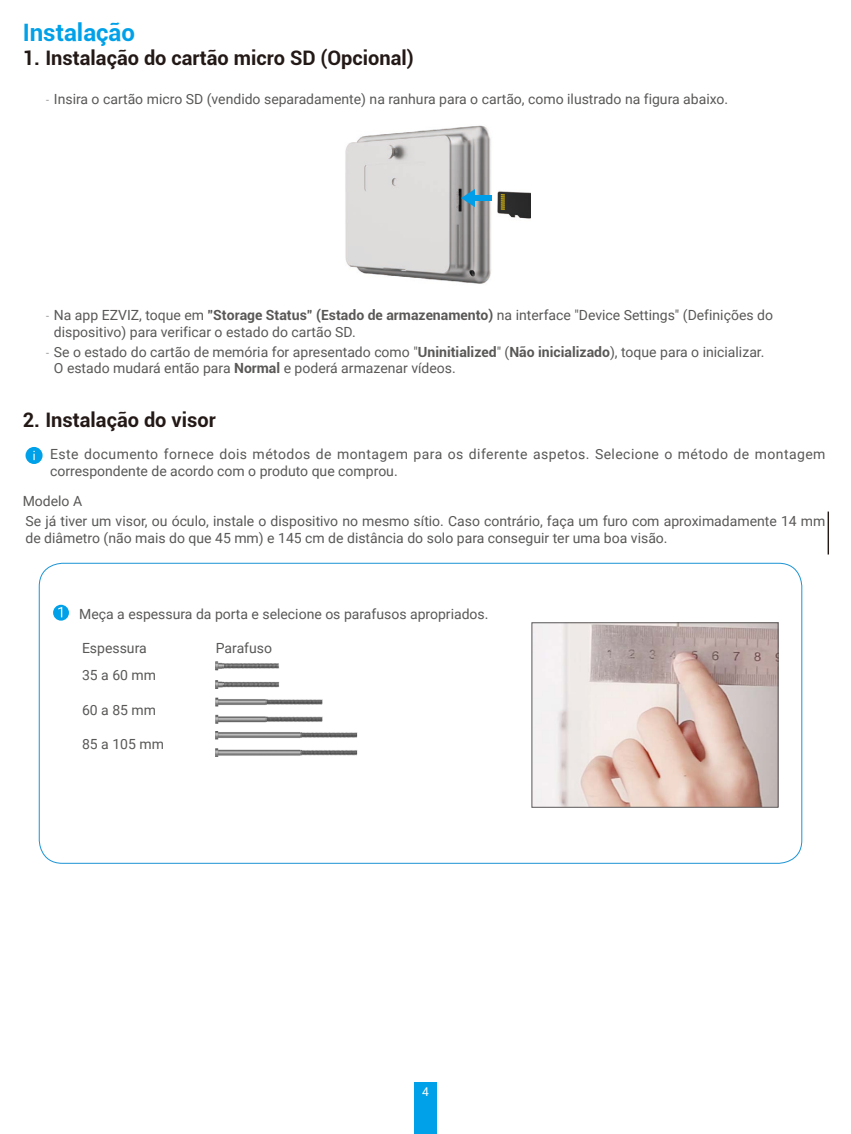
<style>
.page{position:relative;width:851px;height:1134px;background:#fff}
.page>*{position:absolute;margin:0;border:0;box-sizing:border-box;transform-origin:0 0}
.t1{font:700 24px "Roboto";color:#00a1e9}
.t2{font:700 20px "Roboto";color:#231916}
.t3{font:14px/16.8px "Roboto";color:#595857}
.t4{font:14px/16.8px "Roboto";letter-spacing:.03em;color:#595857}
.t5{font:12px "Roboto";color:#fff}
.s1{font-family:"DIN Cond";font-weight:300}
.s2{font-weight:700}
</style>
<div class="page">
<div style="left:414px;top:1083px;width:23px;height:51px;background:#00a1e9"></div>
<img style="left:345px;top:125px;width:146px;height:159px">
<img style="left:497px;top:191px;width:33px;height:28px">
<svg style="left:500px;top:194px;width:5px;height:16px"></svg>
<div style="left:474px;top:195px;width:18px;height:6px;background:#009ee8"></div>
<svg style="left:461px;top:189px;width:14px;height:18px"></svg>
<div style="left:26px;top:447px;width:17px;height:17px;background:#00a1e9;border-radius:50%"></div>
<svg style="left:33px;top:451px;width:2px;height:9px"></svg>
<hr style="left:827px;top:512px;width:1px;height:42px;background:#231916">
<img style="left:533px;top:624px;width:243px;height:182px">
<svg style="left:53px;top:605px;width:16px;height:16px"></svg>
<svg style="left:58px;top:607px;width:4px;height:10px"></svg>
<img style="left:216px;top:662px;width:64px;height:27px">
<img style="left:216px;top:697px;width:107px;height:26px">
<img style="left:216px;top:732px;width:141px;height:24px">
<div style="left:531px;top:622px;width:247px;height:186px;border:1px solid #595757"></div>
<h1 class="t1" style="left:23px;top:15px;width:114px">Instalação</h1>
<h2 class="t2" style="left:23px;top:43px;width:392px">1. Instalação do cartão micro SD (Opcional)</h2>
<p class="t3" style="left:45px;top:90px;width:684px"><span class="s1">-</span> Insira o cartão micro SD (vendido separadamente) na ranhura para o cartão, como ilustrado na figura abaixo.</p>
<p class="t3" style="left:54px;top:306px;width:720px;text-indent:-9px"><span class="s1">-</span> Na app EZVIZ, toque em <span class="s2">"Storage Status" (Estado de armazenamento)</span> na interface "Device Settings" (Definições do dispositivo) para verificar o estado do cartão SD.</p>
<p class="t3" style="left:54px;top:343px;width:712px;text-indent:-9px"><span class="s1">-</span> Se o estado do cartão de memória for apresentado como "<span class="s2">Uninitialized</span>" (<span class="s2">Não inicializado</span>), toque para o inicializar.<br>O estado mudará então para <span class="s2">Normal</span> e poderá armazenar vídeos.</p>
<h2 class="t2" style="left:23px;top:406px;width:194px">2. Instalação do visor</h2>
<p class="t4" style="left:50px;top:445px;width:776px">Este documento fornece dois métodos de montagem para os diferente aspetos. Selecione o método de montagem correspondente de acordo com o produto que comprou.</p>
<p class="t3" style="left:23px;top:490px;width:804px;line-height:20.4px">Modelo A<br>Se já tiver um visor, ou óculo, instale o dispositivo no mesmo sítio. Caso contrário, faça um furo com aproximadamente 14 mm</p>
<p class="t3" style="left:26px;top:529px;width:643px">de diâmetro (não mais do que 45 mm) e 145 cm de distância do solo para conseguir ter uma boa visão.</p>
<p class="t3" style="left:79px;top:605px;width:411px">Meça a espessura da porta e selecione os parafusos apropriados.</p>
<p class="t3" style="left:82px;top:639px;width:66px">Espessura</p>
<p class="t3" style="left:216px;top:639px;width:58px">Parafuso</p>
<p class="t3" style="left:82px;top:666px;width:76px">35 a 60 mm</p>
<p class="t3" style="left:82px;top:701px;width:76px">60 a 85 mm</p>
<p class="t3" style="left:82px;top:735px;width:83px">85 a 105 mm</p>
<p class="t5" style="left:422px;top:1084px;width:8px">4</p>
</div>
